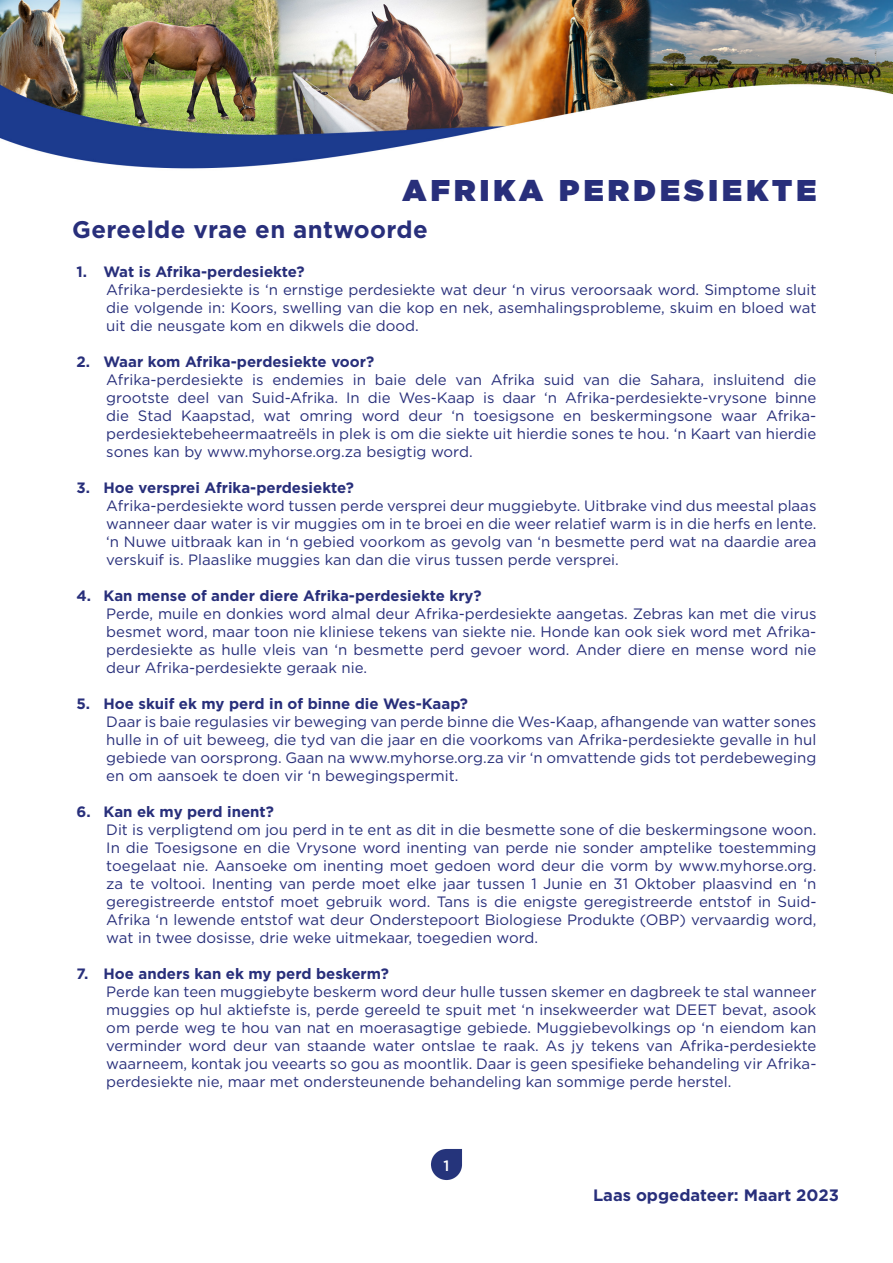
<style>
.page{position:relative;width:893px;height:1263px;background:#fff}
.page>*{position:absolute;margin:0;border:0;box-sizing:border-box;transform-origin:0 0}
.t1{font:900 30px "Gotham";letter-spacing:.14em;color:#282f7b}
.t2{font:700 24px "Gotham";letter-spacing:.015em;color:#282f7b}
.t3{font:700 16.5px "Gotham";color:#282f7b}
.t4{font:15px/18px "Gotham";color:#282f7b;text-align:justify}
.t5{font:700 15px "Gotham";color:#282f7b}
.t6{font:500 15px "Gotham";color:#fff}
</style>
<div class="page">
<img style="left:431px;top:1149px;width:31px;height:31px">
<img style="left:0;top:0;width:893px;height:169px">
<p class="t1" style="left:403px;top:169px;width:415px">AFRIKA PERDESIEKTE</p>
<p class="t2" style="left:72px;top:214px;width:357px">Gereelde vrae en antwoorde</p>
<p class="t5" style="left:77px;top:261px;width:230px">1. Wat is Afrika-perdesiekte?</p>
<p class="t4" style="left:106px;top:280px;width:712px">Afrika-perdesiekte is ‘n ernstige perdesiekte wat deur ‘n virus veroorsaak word. Simptome sluit die volgende in: Koors, swelling van die kop en nek, asemhalingsprobleme, skuim en bloed wat uit die neusgate kom en dikwels die dood.</p>
<p class="t5" style="left:77px;top:351px;width:299px">2. Waar kom Afrika-perdesiekte voor?</p>
<p class="t4" style="left:106px;top:370px;width:712px">Afrika-perdesiekte is endemies in baie dele van Afrika suid van die Sahara, insluitend die grootste deel van Suid-Afrika. In die Wes-Kaap is daar ‘n Afrika-perdesiekte-vrysone binne die Stad Kaapstad, wat omring word deur ‘n toesigsone en beskermingsone waar Afrika&shy;perdesiektebeheermaatreëls in plek is om die siekte uit hierdie sones te hou. ‘n Kaart van hierdie sones kan by www.myhorse.org.za besigtig word.</p>
<p class="t5" style="left:77px;top:477px;width:279px">3. Hoe versprei Afrika-perdesiekte?</p>
<p class="t4" style="left:106px;top:496px;width:712px">Afrika-perdesiekte word tussen perde versprei deur muggiebyte. Uitbrake vind dus meestal plaas wanneer daar water is vir muggies om in te broei en die weer relatief warm is in die herfs en lente. ‘n Nuwe uitbraak kan in ‘n gebied voorkom as gevolg van ‘n besmette perd wat na daardie area verskuif is. Plaaslike muggies kan dan die virus tussen perde versprei.</p>
<p class="t5" style="left:77px;top:585px;width:407px">4. Kan mense of ander diere Afrika-perdesiekte kry?</p>
<p class="t4" style="left:106px;top:604px;width:712px">Perde, muile en donkies word almal deur Afrika-perdesiekte aangetas. Zebras kan met die virus besmet word, maar toon nie kliniese tekens van siekte nie. Honde kan ook siek word met Afrika&shy;perdesiekte as hulle vleis van ‘n besmette perd gevoer word. Ander diere en mense word nie deur Afrika-perdesiekte geraak nie.</p>
<p class="t5" style="left:77px;top:693px;width:393px">5. Hoe skuif ek my perd in of binne die Wes-Kaap?</p>
<p class="t4" style="left:106px;top:712px;width:712px">Daar is baie regulasies vir beweging van perde binne die Wes-Kaap, afhangende van watter sones hulle in of uit beweeg, die tyd van die jaar en die voorkoms van Afrika-perdesiekte gevalle in hul gebiede van oorsprong. Gaan na www.myhorse.org.za vir ‘n omvattende gids tot perdebeweging en om aansoek te doen vir ‘n bewegingspermit.</p>
<p class="t5" style="left:77px;top:801px;width:199px">6. Kan ek my perd inent?</p>
<p class="t4" style="left:106px;top:820px;width:712px">Dit is verpligtend om jou perd in te ent as dit in die besmette sone of die beskermingsone woon.<br>In die Toesigsone en die Vrysone word inenting van perde nie sonder amptelike toestemming toegelaat nie. Aansoeke om inenting moet gedoen word deur die vorm by www.myhorse.org. za te voltooi. Inenting van perde moet elke jaar tussen 1 Junie en 31 Oktober plaasvind en ‘n geregistreerde entstof moet gebruik word. Tans is die enigste geregistreerde entstof in Suid-Afrika ‘n lewende entstof wat deur Onderstepoort Biologiese Produkte (OBP) vervaardig word, wat in twee dosisse, drie weke uitmekaar, toegedien word.</p>
<p class="t5" style="left:77px;top:963px;width:314px">7. Hoe anders kan ek my perd beskerm?</p>
<p class="t4" style="left:106px;top:982px;width:712px">Perde kan teen muggiebyte beskerm word deur hulle tussen skemer en dagbreek te stal wanneer muggies op hul aktiefste is, perde gereeld te spuit met ‘n insekweerder wat DEET bevat, asook om perde weg te hou van nat en moerasagtige gebiede. Muggiebevolkings op ‘n eiendom kan verminder word deur van staande water ontslae te raak. As jy tekens van Afrika-perdesiekte waarneem, kontak jou veearts so gou as moontlik. Daar is geen spesifieke behandeling vir Afrika&shy;perdesiekte nie, maar met ondersteunende behandeling kan sommige perde herstel.</p>
<p class="t6" style="left:443px;top:1156px;width:7px">1</p>
<p class="t3" style="left:593px;top:1185px;width:247px">Laas opgedateer: Maart 2023</p>
</div>
